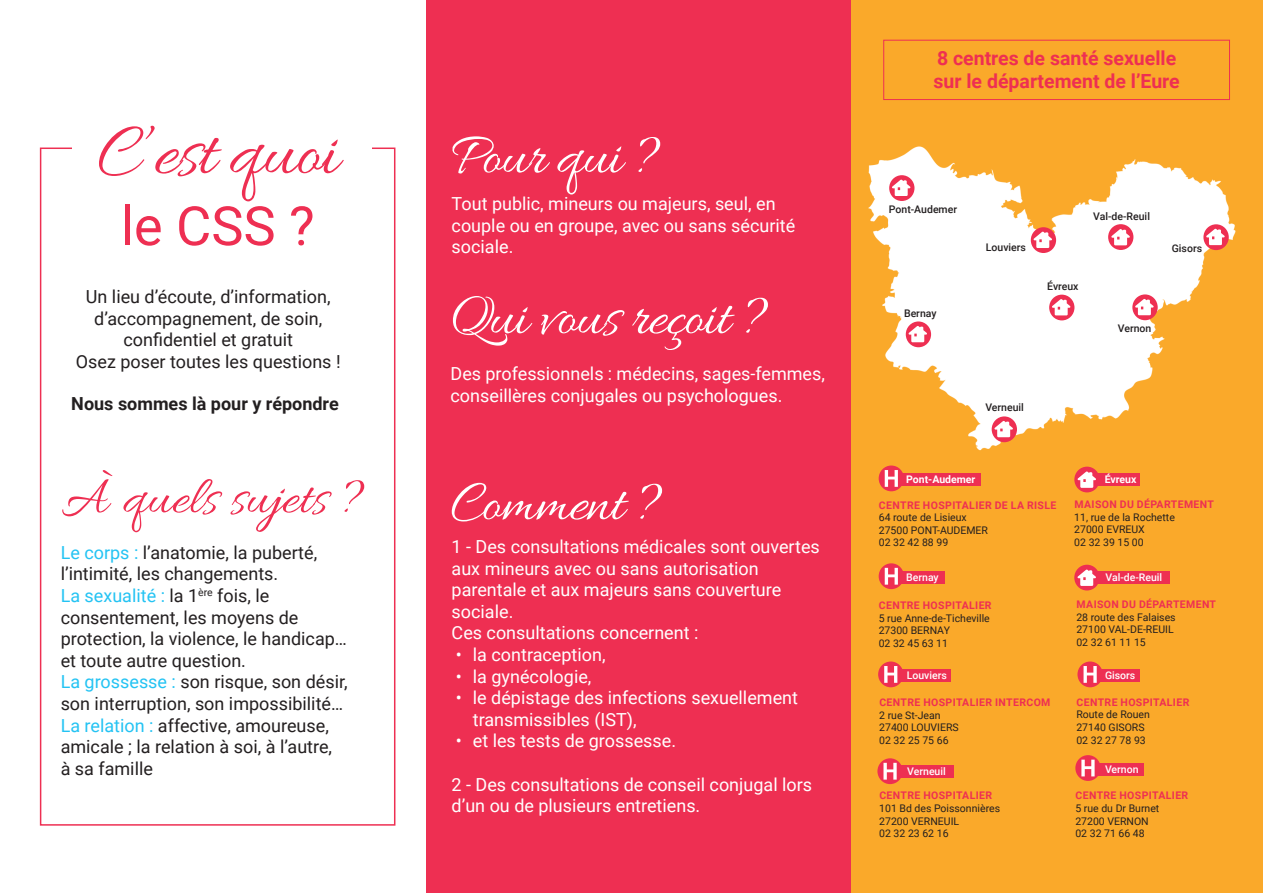
<style>
.page{position:relative;width:1263px;height:893px;background:#fff}
.page>*{position:absolute;margin:0;border:0;box-sizing:border-box;transform-origin:0 0}
.t1{font:77.1px "Allura";letter-spacing:-.02em;color:#ee2f52}
.t2{font:60px "Allura";letter-spacing:-.02em;color:#fff}
.t3{font:54.3px "Allura";color:#ee2f52}
.t4{font:54.15px "Roboto";color:#ee2f52}
.t5{font:700 19.5px/23.4px "Roboto";color:#ee2f52}
.t6{font:18px/21.6px "Roboto";color:#fff}
.t7{font:18px/21.6px "Roboto";color:#231f20}
.t8{font:700 18px "Roboto";color:#231f20}
.t9{font:10.5px/12.6px "Roboto";color:#231f20}
.t10{font:700 10.5px "Roboto";letter-spacing:.035em;color:#ee2f52}
.t11{font:500 10.5px "Roboto";color:#231f20}
.t12{font:500 10.5px "Roboto";color:#fff}
.t13{font:700 10.5px "Roboto";color:#fff}
.s1{color:#24c3f3}
</style>
<div class="page">
<div style="left:850px;top:0;width:413px;height:893px;background:#faa92a"></div>
<div style="left:426px;top:0;width:424px;height:893px;background:#ee2f52"></div>
<img style="left:868px;top:146px;width:368px;height:328px">
<svg style="left:1108px;top:224px;width:25px;height:26px"></svg>
<div style="left:1049px;top:295px;width:25px;height:25px;background:#ee2f52;border-radius:50%"></div>
<svg style="left:1052px;top:299px;width:18px;height:16px"></svg>
<svg style="left:1111px;top:229px;width:19px;height:16px"></svg>
<div style="left:895px;top:473px;width:85px;height:13px;background:#ee2f52"></div>
<div style="left:883px;top:40px;width:347px;height:60px;border:1px solid #ee2f52"></div>
<div style="left:879px;top:465px;width:25px;height:26px;background:#ee2f52;border-radius:50%"></div>
<svg style="left:885px;top:470px;width:13px;height:17px"></svg>
<div style="left:895px;top:571px;width:49px;height:13px;background:#ee2f52"></div>
<div style="left:879px;top:563px;width:25px;height:26px;background:#ee2f52;border-radius:50%"></div>
<svg style="left:885px;top:568px;width:13px;height:17px"></svg>
<div style="left:894px;top:669px;width:57px;height:13px;background:#ee2f52"></div>
<div style="left:878px;top:661px;width:25px;height:26px;background:#ee2f52;border-radius:50%"></div>
<svg style="left:884px;top:666px;width:13px;height:17px"></svg>
<div style="left:899px;top:766px;width:55px;height:12px;background:#ee2f52"></div>
<div style="left:1095px;top:473px;width:45px;height:13px;background:#ee2f52"></div>
<div style="left:1074px;top:467px;width:26px;height:25px;background:#ee2f52;border-radius:50%"></div>
<svg style="left:1077px;top:471px;width:19px;height:17px"></svg>
<div style="left:877px;top:758px;width:26px;height:26px;background:#ee2f52;border-radius:50%"></div>
<svg style="left:883px;top:763px;width:14px;height:17px"></svg>
<div style="left:1095px;top:571px;width:74px;height:13px;background:#ee2f52"></div>
<div style="left:1074px;top:565px;width:25px;height:25px;background:#ee2f52;border-radius:50%"></div>
<svg style="left:1077px;top:570px;width:19px;height:16px"></svg>
<div style="left:1094px;top:669px;width:46px;height:13px;background:#ee2f52"></div>
<div style="left:1077px;top:661px;width:26px;height:26px;background:#ee2f52;border-radius:50%"></div>
<svg style="left:1083px;top:666px;width:14px;height:17px"></svg>
<div style="left:1092px;top:763px;width:51px;height:13px;background:#ee2f52"></div>
<svg style="left:1075px;top:755px;width:26px;height:26px"></svg>
<svg style="left:1081px;top:760px;width:13px;height:16px"></svg>
<svg style="left:992px;top:416px;width:25px;height:26px"></svg>
<svg style="left:994px;top:421px;width:19px;height:16px"></svg>
<svg style="left:1132px;top:294px;width:26px;height:26px"></svg>
<svg style="left:1135px;top:299px;width:19px;height:16px"></svg>
<svg style="left:1203px;top:224px;width:26px;height:26px"></svg>
<svg style="left:1206px;top:229px;width:19px;height:16px"></svg>
<svg style="left:906px;top:321px;width:25px;height:26px"></svg>
<svg style="left:908px;top:326px;width:19px;height:16px"></svg>
<div style="left:889px;top:175px;width:25px;height:26px;background:#ee2f52;border-radius:50%"></div>
<svg style="left:892px;top:180px;width:18px;height:16px"></svg>
<div style="left:1031px;top:227px;width:25px;height:26px;background:#ee2f52;border-radius:50%"></div>
<svg style="left:1033px;top:232px;width:19px;height:16px"></svg>
<div style="left:40px;top:148px;width:355px;height:678px;border:2px solid #ee2f52"></div>
<div style="left:72px;top:117px;width:299px;height:142px;background:#fff"></div>
<h1 class="t1" style="left:97px;top:110px;width:243px">C’est quoi</h1>
<h3 class="t4" style="left:121px;top:188px;width:195px">le CSS ?</h3>
<p class="t7" style="left:76px;top:285px;width:266px;text-align:center">Un lieu d’écoute, d’information, d’accompagnement, de soin, confidentiel et gratuit<br>Osez poser toutes les questions !</p>
<p class="t8" style="left:71px;top:391px;width:269px">Nous sommes là pour y répondre</p>
<h3 class="t3" style="left:62px;top:468px;width:305px">À quels sujets ?</h3>
<p class="t7" style="left:61px;top:541px;width:288px"><span class="s1">Le corps :</span> l’anatomie, la puberté, l’intimité, les changements.<br><span class="s1">La sexualité :</span> la 1<sup>ère</sup> fois, le consentement, les moyens de protection, la violence, le handicap… et toute autre question.<br><span class="s1">La grossesse :</span> son risque, son désir, son interruption, son impossibilité…<br><span class="s1">La relation :</span> affective, amoureuse, amicale ; la relation à soi, à l’autre,<br>à sa famille</p>
<h2 class="t2" style="left:451px;top:123px;width:212px">Pour qui ?</h2>
<p class="t6" style="left:452px;top:192px;width:345px">Tout public, mineurs ou majeurs, seul, en couple ou en groupe, avec ou sans sécurité sociale.</p>
<h2 class="t2" style="left:450px;top:284px;width:320px">Qui vous reçoit ?</h2>
<p class="t6" style="left:450px;top:362px;width:376px">Des professionnels : médecins, sages-femmes, conseillères conjugales ou psychologues.</p>
<h2 class="t2" style="left:451px;top:470px;width:214px">Comment ?</h2>
<p class="t6" style="left:452px;top:535px;width:370px">1 - Des consultations médicales sont ouvertes aux mineurs avec ou sans autorisation parentale et aux majeurs sans couverture sociale.<br>Ces consultations concernent :</p>
<p class="t6" style="left:456px;top:643px;width:151px">• la contraception,</p>
<p class="t6" style="left:456px;top:665px;width:137px">• la gynécologie,</p>
<p class="t6" style="left:473px;top:686px;width:327px;text-indent:-17px">• le dépistage des infections sexuellement transmissibles (IST),</p>
<p class="t6" style="left:456px;top:729px;width:222px">• et les tests de grossesse.</p>
<p class="t6" style="left:452px;top:773px;width:362px">2 - Des consultations de conseil conjugal lors d’un ou de plusieurs entretiens.</p>
<p class="t5" style="left:933px;top:46px;width:248px">8 centres de santé sexuelle sur le département de l’Eure</p>
<p class="t11" style="left:889px;top:202px;width:70px">Pont-Audemer</p>
<p class="t11" style="left:904px;top:306px;width:34px">Bernay</p>
<p class="t11" style="left:1093px;top:209px;width:58px">Val-de-Reuil</p>
<p class="t11" style="left:986px;top:240px;width:42px">Louviers</p>
<p class="t11" style="left:1172px;top:241px;width:32px">Gisors</p>
<p class="t11" style="left:1047px;top:279px;width:33px">Évreux</p>
<p class="t11" style="left:1118px;top:320px;width:35px">Vernon</p>
<p class="t11" style="left:985px;top:400px;width:40px">Verneuil</p>
<p class="t13" style="left:906px;top:472px;width:71px">Pont-Audemer</p>
<p class="t13" style="left:1105px;top:472px;width:33px">Évreux</p>
<p class="t10" style="left:879px;top:497px;width:179px">CENTRE HOSPITALIER DE LA RISLE</p>
<p class="t9" style="left:879px;top:511px;width:111px">64 route de Lisieux<br>27500 PONT-AUDEMER<br>02 32 42 88 99</p>
<p class="t12" style="left:906px;top:570px;width:34px">Bernay</p>
<p class="t10" style="left:879px;top:598px;width:114px">CENTRE HOSPITALIER</p>
<p class="t9" style="left:879px;top:611px;width:113px">5 rue Anne-de-Ticheville<br>27300 BERNAY<br>02 32 45 63 11</p>
<p class="t12" style="left:907px;top:668px;width:42px">Louviers</p>
<p class="t10" style="left:879px;top:695px;width:173px">CENTRE HOSPITALIER INTERCOM</p>
<p class="t9" style="left:879px;top:708px;width:81px">2 rue St-Jean<br>27400 LOUVIERS<br>02 32 25 75 66</p>
<p class="t12" style="left:907px;top:764px;width:40px">Verneuil</p>
<p class="t10" style="left:879px;top:788px;width:114px">CENTRE HOSPITALIER</p>
<p class="t9" style="left:879px;top:801px;width:122px">101 Bd des Poissonnières<br>27200 VERNEUIL<br>02 32 23 62 16</p>
<p class="t10" style="left:1074px;top:497px;width:141px">MAISON DU DÉPARTEMENT</p>
<p class="t9" style="left:1074px;top:510px;width:102px">11, rue de la Rochette<br>27000 EVREUX<br>02 32 39 15 00</p>
<p class="t12" style="left:1105px;top:570px;width:58px">Val-de-Reuil</p>
<p class="t10" style="left:1076px;top:597px;width:141px">MAISON DU DÉPARTEMENT</p>
<p class="t9" style="left:1076px;top:610px;width:101px">28 route des Falaises<br>27100 VAL-DE-REUIL<br>02 32 61 11 15</p>
<p class="t12" style="left:1105px;top:668px;width:32px">Gisors</p>
<p class="t10" style="left:1076px;top:695px;width:114px">CENTRE HOSPITALIER</p>
<p class="t9" style="left:1076px;top:708px;width:75px">Route de Rouen<br>27140 GISORS<br>02 32 27 78 93</p>
<p class="t12" style="left:1105px;top:762px;width:35px">Vernon</p>
<p class="t10" style="left:1075px;top:788px;width:114px">CENTRE HOSPITALIER</p>
<p class="t9" style="left:1075px;top:802px;width:86px">5 rue du Dr Burnet<br>27200 VERNON<br>02 32 71 66 48</p>
</div>
